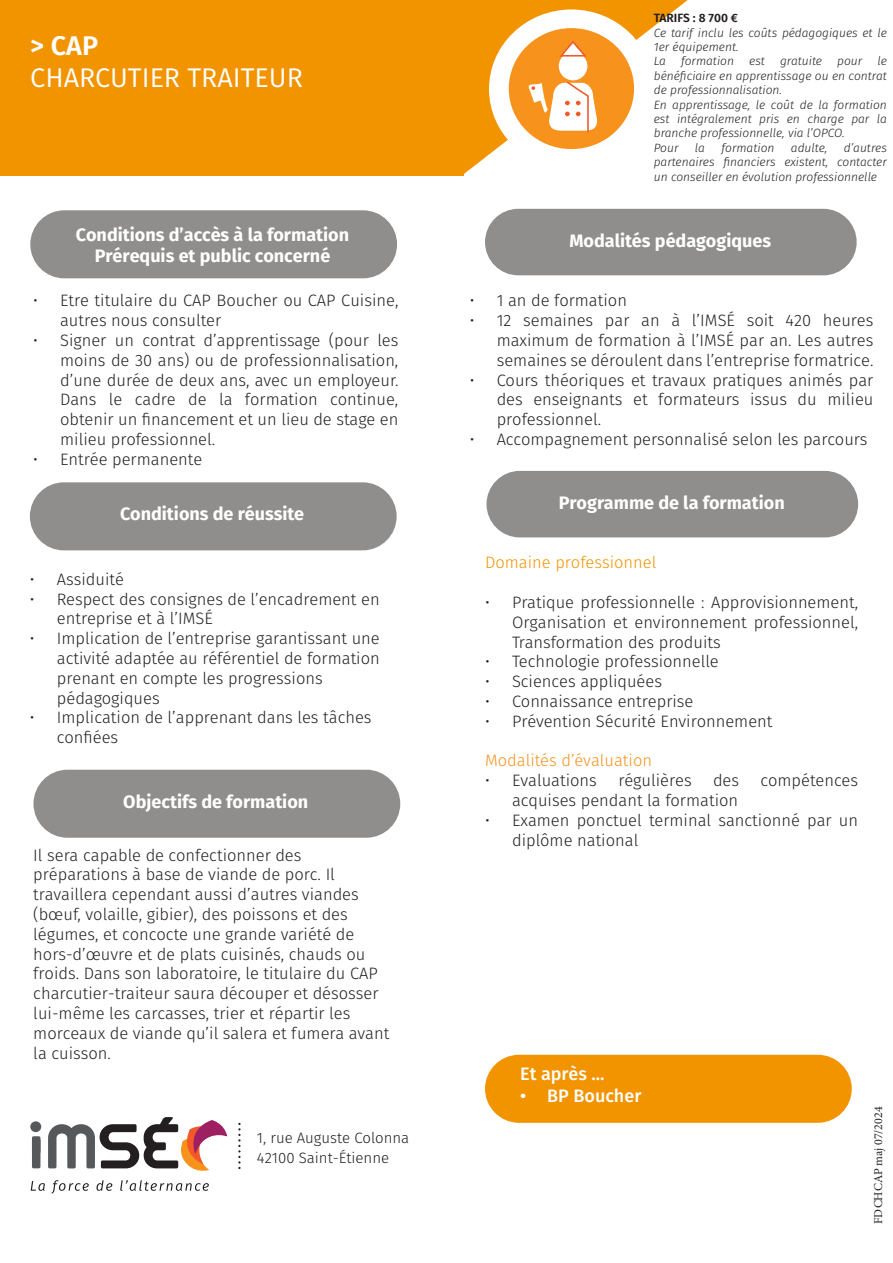
<style>
.page{position:relative;width:893px;height:1263px;background:#fff}
.page>*{position:absolute;margin:0;border:0;box-sizing:border-box;transform-origin:0 0}
.t1{font:27px "Fira Sans";color:#fff}
.t2{font:600 27px "Fira Sans";color:#fff}
.t3{font:700 18px "Fira Sans";color:#fff}
.t4{font:500 18px "Fira Sans";color:#fff}
.t5{font:300 16.5px/19.8px "Fira Sans";color:#231f20}
.t6{font:300 16.5px "Fira Sans";color:#f7931d}
.t7{font:300 16.5px "Fira Sans";color:#f29400}
.t8{font:300 15px "Fira Sans";color:#231f20}
.t9{font:italic 300 12px/14.4px "Fira Sans";color:#231f20;text-align:justify}
.t10{font:12px "Minion Pro";color:#231f20}
.t11{font:600 12px "Fira Sans";color:#231f20}
</style>
<div class="page">
<div style="left:0;top:0;width:464px;height:175px;background:#f29400"></div>
<svg style="left:464px;top:0;width:224px;height:174px"></svg>
<div style="left:490px;top:10px;width:163px;height:158px;background:#fff;border-radius:50%"></div>
<div style="left:509px;top:28px;width:125px;height:121px;background:#f7931d;border-radius:50%"></div>
<div style="left:559px;top:52px;width:28px;height:28px;background:#fff;border-radius:50%"></div>
<svg style="left:560px;top:41px;width:27px;height:17px"></svg>
<svg style="left:528px;top:80px;width:69px;height:54px"></svg>
<div style="left:31px;top:211px;width:365px;height:67px;background:#908e8c;border-radius:33px"></div>
<div style="left:30px;top:210px;width:367px;height:68px;border:2px solid #908e8c;border-radius:33px"></div>
<div style="left:486px;top:210px;width:370px;height:65px;background:#908e8c;border-radius:33px"></div>
<div style="left:485px;top:209px;width:372px;height:66px;border:2px solid #908e8c;border-radius:33px"></div>
<div style="left:31px;top:483px;width:365px;height:67px;background:#908e8c;border-radius:33px"></div>
<div style="left:30px;top:482px;width:367px;height:68px;border:2px solid #908e8c;border-radius:33px"></div>
<div style="left:34px;top:770px;width:365px;height:67px;background:#908e8c;border-radius:33px"></div>
<div style="left:33px;top:770px;width:367px;height:68px;border:2px solid #908e8c;border-radius:33px"></div>
<div style="left:487px;top:472px;width:370px;height:65px;background:#908e8c;border-radius:33px"></div>
<div style="left:486px;top:471px;width:372px;height:66px;border:2px solid #908e8c;border-radius:33px"></div>
<svg style="left:238px;top:1123px;width:3px;height:46px"></svg>
<svg style="left:31px;top:1117px;width:196px;height:76px"></svg>
<div style="left:486px;top:1055px;width:365px;height:67px;background:#f29400;border-radius:33px"></div>
<div style="left:485px;top:1055px;width:367px;height:68px;border:2px solid #f29400;border-radius:33px"></div>
<p class="t2" style="left:30px;top:27px;width:69px">&gt; CAP</p>
<p class="t1" style="left:30px;top:59px;width:274px">CHARCUTIER TRAITEUR</p>
<p class="t3" style="left:69px;top:219px;width:275px">Conditions d’accès à la formation</p>
<p class="t3" style="left:69px;top:241px;width:237px">Prérequis et public concerné</p>
<p class="t3" style="left:76px;top:222px;width:275px">Conditions d’accès à la formation</p>
<p class="t3" style="left:95px;top:243px;width:237px">Prérequis et public concerné</p>
<p class="t5" style="left:60px;top:292px;width:340px;text-indent:-27px">• Etre titulaire du CAP Boucher ou CAP Cuisine, autres nous consulter</p>
<p class="t5" style="left:60px;top:332px;width:340px;text-align:justify;text-indent:-27px">• Signer un contrat d’apprentissage (pour les moins de 30 ans) ou de professionnalisation, d’une durée de deux ans, avec un employeur.<br>Dans le cadre de la formation continue, obtenir un financement et un lieu de stage en milieu professionnel.</p>
<p class="t5" style="left:33px;top:450px;width:171px">• Entrée permanente</p>
<p class="t3" style="left:120px;top:502px;width:186px">Conditions de réussite</p>
<p class="t5" style="left:30px;top:570px;width:96px">• Assiduité</p>
<p class="t5" style="left:57px;top:590px;width:324px;text-indent:-27px">• Respect des consignes de l’encadrement en entreprise et à l’IMSÉ</p>
<p class="t5" style="left:57px;top:630px;width:324px;text-indent:-27px">• Implication de l’entreprise garantissant une activité adaptée au référentiel de formation prenant en compte les progressions pédagogiques</p>
<p class="t5" style="left:57px;top:709px;width:316px;text-indent:-27px">• Implication de l’apprenant dans les tâches confiées</p>
<p class="t3" style="left:123px;top:789px;width:187px">Objectifs de formation</p>
<p class="t5" style="left:33px;top:846px;width:358px">Il sera capable de confectionner des préparations à base de viande de porc. Il travaillera cependant aussi d’autres viandes (bœuf, volaille, gibier), des poissons et des légumes, et concocte une grande variété de hors-d’œuvre et de plats cuisinés, chauds ou froids. Dans son laboratoire, le titulaire du CAP charcutier-traiteur saura découper et désosser lui-même les carcasses, trier et répartir les morceaux de viande qu’il salera et fumera avant la cuisson.</p>
<p class="t8" style="left:257px;top:1127px;width:154px">1, rue Auguste Colonna</p>
<p class="t8" style="left:257px;top:1147px;width:134px">42100 Saint-Étienne</p>
<p class="t11" style="left:654px;top:10px;width:86px">TARIFS : 8 700 €</p>
<p class="t9" style="left:654px;top:25px;width:235px">Ce tarif inclu les coûts pédagogiques et le<br>1er équipement.</p>
<p class="t9" style="left:654px;top:54px;width:14px">La</p>
<p class="t9" style="left:681px;top:54px;width:54px">formation</p>
<p class="t9" style="left:749px;top:54px;width:17px">est</p>
<p class="t9" style="left:780px;top:54px;width:43px">gratuite</p>
<p class="t9" style="left:837px;top:54px;width:27px">pour</p>
<p class="t9" style="left:654px;top:54px;width:235px;text-indent:224px">le bénéficiaire en apprentissage ou en contrat de professionnalisation.</p>
<p class="t9" style="left:654px;top:97px;width:235px">En apprentissage, le coût de la formation est intégralement pris en charge par la branche professionnelle, via l’OPCO.</p>
<p class="t9" style="left:654px;top:140px;width:26px">Pour</p>
<p class="t9" style="left:695px;top:140px;width:12px">la</p>
<p class="t9" style="left:721px;top:140px;width:54px">formation</p>
<p class="t9" style="left:791px;top:140px;width:38px">adulte,</p>
<p class="t9" style="left:654px;top:140px;width:235px;text-indent:190px">d’autres partenaires financiers existent, contacter un conseiller en évolution professionnelle</p>
<p class="t3" style="left:569px;top:228px;width:203px">Modalités pédagogiques</p>
<p class="t5" style="left:470px;top:292px;width:159px">• 1 an de formation</p>
<p class="t5" style="left:497px;top:312px;width:378px;text-align:justify;text-indent:-27px">• 12 semaines par an à l’IMSÉ soit 420 heures maximum de formation à l’IMSÉ par an. Les autres semaines se déroulent dans l’entreprise formatrice.</p>
<p class="t5" style="left:497px;top:371px;width:378px;text-align:justify;text-indent:-27px">• Cours théoriques et travaux pratiques animés par des enseignants et formateurs issus du milieu professionnel.</p>
<p class="t5" style="left:470px;top:431px;width:399px">• Accompagnement personnalisé selon les parcours</p>
<p class="t3" style="left:559px;top:490px;width:227px">Programme de la formation</p>
<p class="t7" style="left:485px;top:551px;width:173px">Domaine professionnel</p>
<p class="t5" style="left:512px;top:594px;width:348px;text-align:justify;text-indent:-27px">• Pratique professionnelle : Approvisionnement, Organisation et environnement professionnel, Transformation des produits</p>
<p class="t5" style="left:485px;top:653px;width:235px">• Technologie professionnelle</p>
<p class="t5" style="left:485px;top:673px;width:179px">• Sciences appliquées</p>
<p class="t5" style="left:485px;top:693px;width:210px">• Connaissance entreprise</p>
<p class="t5" style="left:485px;top:712px;width:289px">• Prévention Sécurité Environnement</p>
<p class="t6" style="left:485px;top:749px;width:169px">Modalités d’évaluation</p>
<p class="t5" style="left:485px;top:772px;width:113px">• Evaluations</p>
<p class="t5" style="left:618px;top:772px;width:75px">régulières</p>
<p class="t5" style="left:713px;top:772px;width:28px">des</p>
<p class="t5" style="left:760px;top:772px;width:99px">compétences</p>
<p class="t5" style="left:512px;top:792px;width:228px">acquises pendant la formation</p>
<p class="t5" style="left:512px;top:811px;width:348px;text-indent:-27px">• Examen ponctuel terminal sanctionné par un diplôme national</p>
<p class="t4" style="left:520px;top:1061px;width:86px">Et après ...</p>
<p class="t4" style="left:520px;top:1082px;width:123px">• BP Boucher</p>
<p class="t10" style="left:870px;top:1224px;width:119px;rotate:-90deg">FDCHCAP maj 07/2024</p>
</div>
